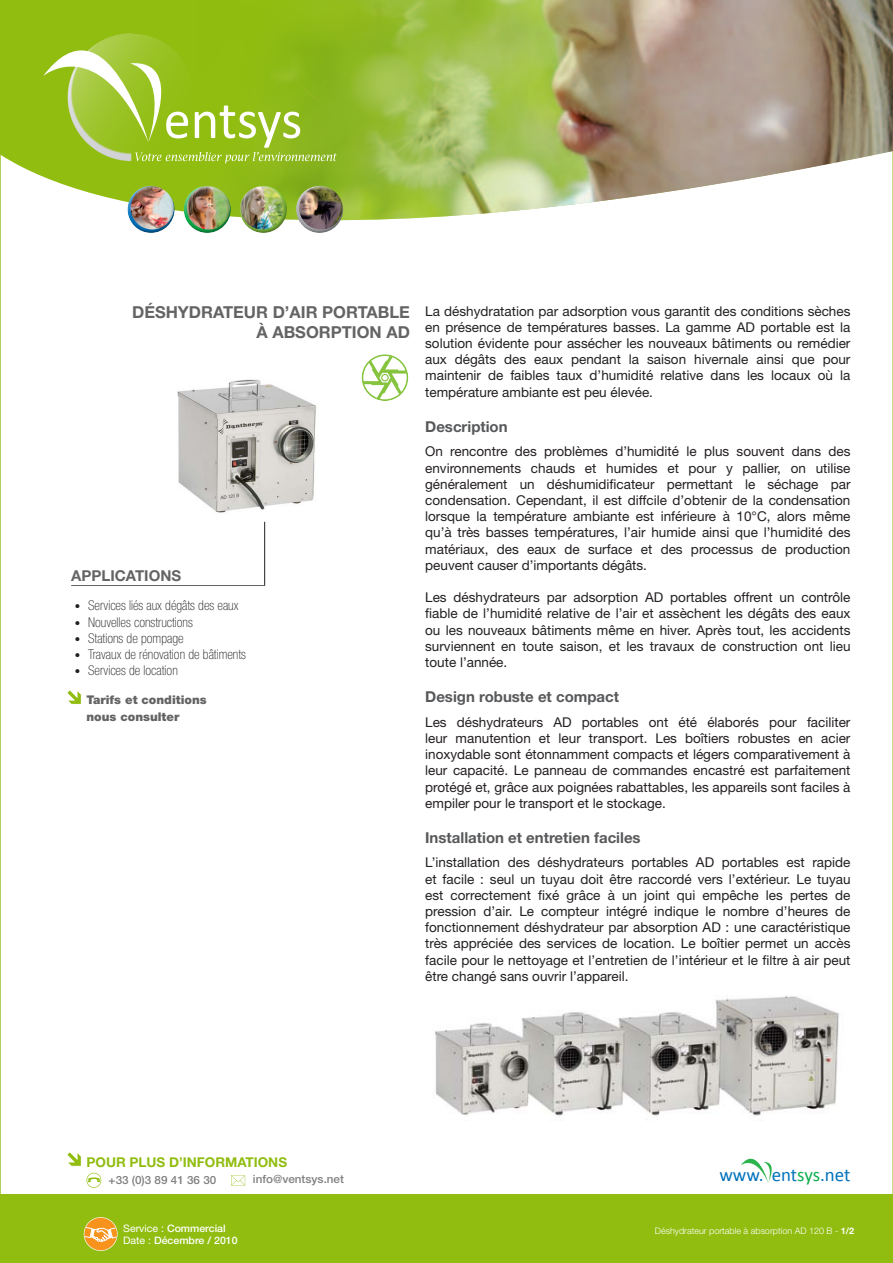
<style>
.page{position:relative;width:893px;height:1263px;background:#fff}
.page>*{position:absolute;margin:0;border:0;box-sizing:border-box;transform-origin:0 0}
.www{font:18.9px "Calibri";color:#0072bc}
.titre_produit_02{font:700 16.5px "Helvetica Neue LT Std";color:#646464}
.titre_texte{font:700 15px "Helvetica Neue LT Std";color:#57585a}
.titre_application_02{font:700 15px "Helvetica Neue LT Std";color:#646464}
.Applications{font:13.5px/16.2px "Helvetica Neue LT Std";color:#231f20;text-align:justify}
.aplicaztion_02{font:100 condensed 13.5px "Helvetica Neue LT Std";color:#231f20}
.Sous_titres{font:700 13.5px "Helvetica Neue LT Std";color:#91bd10}
.tarifs_condition{font:900 12px "Helvetica Neue LT Std";color:#646464}
.adresse_ventsys{font:500 11.4px "Helvetica Neue LT Std";color:#808080}
.adresse_ventsys-2{font:500 10.35px "Helvetica Neue LT Std";color:#fff}
.t1{font:300 9px "Helvetica Neue LT Std";color:#fff}
.s1{font-family:"Lucida Console";font-weight:400;font-stretch:normal}
.s2{font-weight:400}
.s3{color:#fff}
.s4{color:#0cae4c}
.s5{font-weight:700}
</style>
<div class="page">
<hr style="left:71px;top:585px;width:194px;height:1px;background:#646464">
<hr style="left:264px;top:522px;width:1px;height:63px;background:#231f20">
<img style="left:177px;top:379px;width:140px;height:134px">
<img style="left:435px;top:996px;width:404px;height:120px">
<svg style="left:67px;top:690px;width:15px;height:14px"></svg>
<div style="left:360px;top:353px;width:50px;height:49px;border:6px solid #fff;border-radius:50%"></div>
<svg style="left:362px;top:354px;width:46px;height:47px"></svg>
<div style="left:0;top:1195px;width:893px;height:68px;background:#91bd10"></div>
<svg style="left:67px;top:1152px;width:15px;height:15px"></svg>
<svg style="left:87px;top:1173px;width:14px;height:15px"></svg>
<svg style="left:231px;top:1175px;width:14px;height:10px"></svg>
<svg style="left:741px;top:1158px;width:31px;height:25px"></svg>
<svg style="left:84px;top:1217px;width:34px;height:34px"></svg>
<svg style="left:0;top:0;width:198px;height:277px;fill:#93be16"></svg>
<img style="left:198px;top:0;width:695px;height:221px">
<div style="left:294px;top:184px;width:49px;height:38px;background:#fff;opacity:.56"></div>
<div style="left:295px;top:193px;width:49px;height:42px;background:#231f20;opacity:.39"></div>
<div style="left:237px;top:185px;width:50px;height:37px;background:#fff;opacity:.56"></div>
<div style="left:239px;top:193px;width:48px;height:43px;background:#231f20;opacity:.39"></div>
<div style="left:182px;top:186px;width:49px;height:36px;background:#fff;opacity:.56"></div>
<div style="left:183px;top:193px;width:49px;height:42px;background:#231f20;opacity:.39"></div>
<div style="left:125px;top:186px;width:50px;height:36px;background:#fff;opacity:.56"></div>
<div style="left:127px;top:193px;width:49px;height:42px;background:#231f20;opacity:.39"></div>
<svg style="left:43px;top:26px;width:294px;height:137px;background:#9dc332"></svg>
<p class="titre_produit_02" style="left:132px;top:302px;width:279px">DÉSHYDRATEUR D’AIR PORTABLE</p>
<p class="titre_produit_02" style="left:256px;top:322px;width:155px">À ABSORPTION AD</p>
<p class="titre_application_02" style="left:71px;top:566px;width:111px">APPLICATIONS</p>
<p class="aplicaztion_02" style="left:73px;top:598px;width:167px"><span class="s1">∙</span> Services liés aux dégâts des eaux</p>
<p class="aplicaztion_02" style="left:73px;top:614px;width:121px"><span class="s1">∙</span> Nouvelles constructions</p>
<p class="aplicaztion_02" style="left:73px;top:630px;width:112px"><span class="s1">∙</span> Stations de pompage</p>
<p class="aplicaztion_02" style="left:73px;top:647px;width:174px"><span class="s1">∙</span> Travaux de rénovation de bâtiments</p>
<p class="aplicaztion_02" style="left:73px;top:663px;width:106px"><span class="s1">∙</span> Services de location</p>
<p class="tarifs_condition" style="left:86px;top:692px;width:122px">Tarifs et conditions</p>
<p class="tarifs_condition" style="left:86px;top:709px;width:94px">nous consulter</p>
<p class="Applications" style="left:425px;top:303px;width:427px">La déshydratation par adsorption vous garantit des conditions sèches en présence de températures basses. La gamme AD portable est la solution évidente pour assécher les nouveaux bâtiments ou remédier aux dégâts des eaux pendant la saison hivernale ainsi que pour maintenir de faibles taux d’humidité relative dans les locaux où la température ambiante est peu élevée.</p>
<p class="titre_texte" style="left:425px;top:417px;width:84px">Description</p>
<p class="Applications" style="left:425px;top:443px;width:427px">On rencontre des problèmes d’humidité le plus souvent dans des environnements chauds et humides et pour y pallier, on utilise généralement un déshumidificateur permettant le séchage par condensation. Cependant, il est diffcile d’obtenir de la condensation lorsque la température ambiante est inférieure à 10°C, alors même qu’à très basses températures, l’air humide ainsi que l’humidité des matériaux, des eaux de surface et des processus de production peuvent causer d’importants dégâts.</p>
<p class="Applications" style="left:425px;top:589px;width:427px">Les déshydrateurs par adsorption AD portables offrent un contrôle fiable de l’humidité relative de l’air et assèchent les dégâts des eaux ou les nouveaux bâtiments même en hiver. Après tout, les accidents surviennent en toute saison, et les travaux de construction ont lieu toute l’année.</p>
<p class="titre_texte" style="left:425px;top:687px;width:195px">Design robuste et compact</p>
<p class="Applications" style="left:425px;top:714px;width:427px">Les déshydrateurs AD portables ont été élaborés pour faciliter leur manutention et leur transport. Les boîtiers robustes en acier inoxydable sont étonnamment compacts et légers comparativement à leur capacité. Le panneau de commandes encastré est parfaitement protégé et, grâce aux poignées rabattables, les appareils sont faciles à empiler pour le transport et le stockage.</p>
<p class="titre_texte" style="left:425px;top:828px;width:217px">Installation et entretien faciles</p>
<p class="Applications" style="left:425px;top:854px;width:427px">L’installation des déshydrateurs portables AD portables est rapide et facile : seul un tuyau doit être raccordé vers l’extérieur. Le tuyau est correctement fixé grâce à un joint qui empêche les pertes de pression d’air. Le compteur intégré indique le nombre d’heures de fonctionnement déshydrateur par absorption AD : une caractéristique très appréciée des services de location. Le boîtier permet un accès facile pour le nettoyage et l’entretien de l’intérieur et le filtre à air peut être changé sans ouvrir l’appareil.</p>
<p class="Sous_titres" style="left:87px;top:1153px;width:202px">POUR PLUS D’INFORMATIONS</p>
<p class="adresse_ventsys" style="left:109px;top:1173px;width:109px">+33 (0)3 89 41 36 30</p>
<p class="adresse_ventsys" style="left:253px;top:1172px;width:93px">info@ventsys.net</p>
<p class="adresse_ventsys-2" style="left:123px;top:1222px;width:104px"><span class="s2">Service :</span> Commercial</p>
<p class="adresse_ventsys-2" style="left:123px;top:1234px;width:116px"><span class="s2">Date :</span> Décembre / 2010</p>
<p class="www" style="left:719px;top:1163px;width:133px">www.<span class="s3">v</span>ent<span class="s4">sys</span>.net</p>
<p class="t1" style="left:655px;top:1226px;width:201px">Déshydrateur portable à absorption AD 120 B - <span class="s5">1/2</span></p>
</div>
